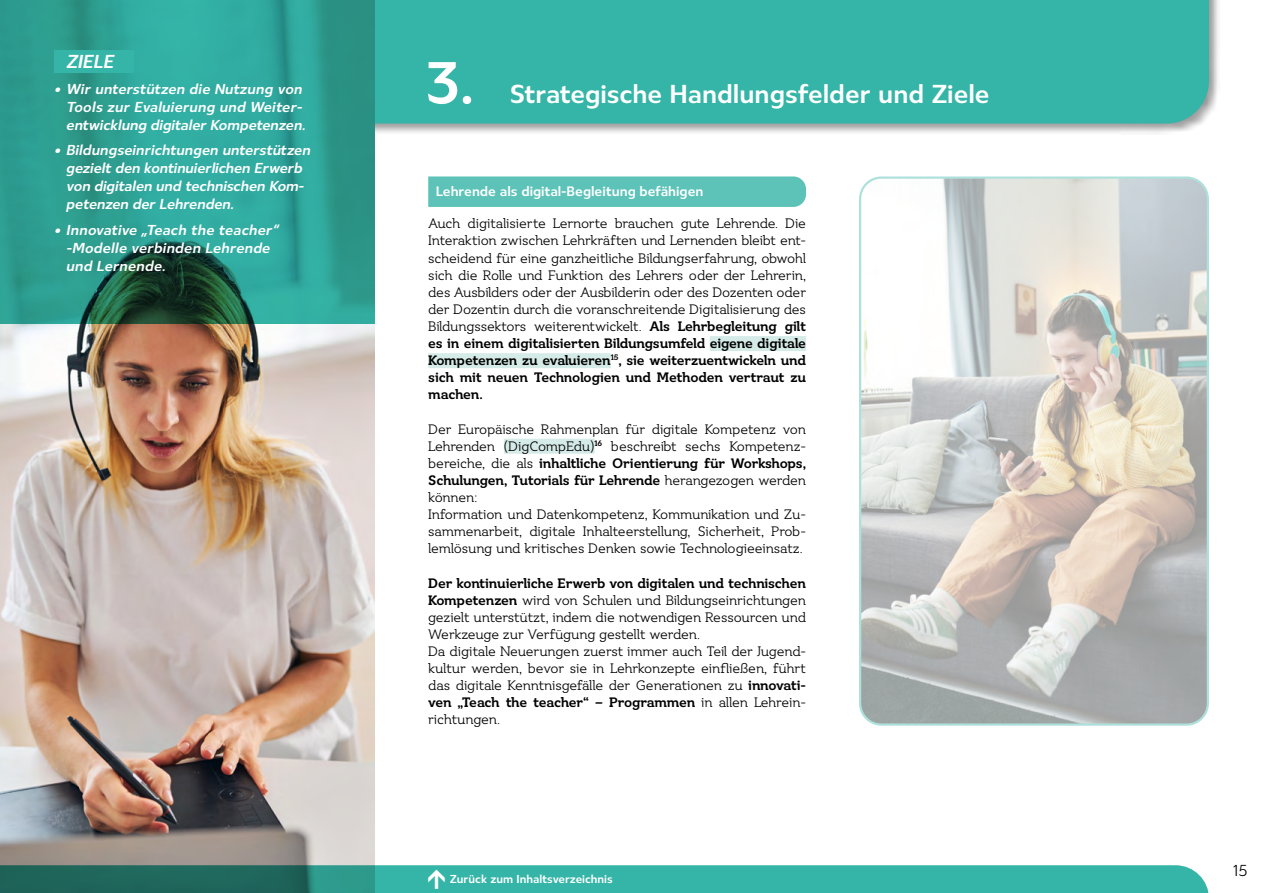
<style>
.page{position:relative;width:1263px;height:893px;background:#fff}
.page>*{position:absolute;margin:0;border:0;box-sizing:border-box;transform-origin:0 0}
.t1{font:700 61.5px "Ostbe Sans";color:#fff}
.t2{font:700 27px "Ostbe Sans";color:#fff}
.t3{font:italic 700 19.5px "Ostbe Sans";color:#fff}
.t4{font:16.5px "Ostbe Sans";color:#000}
.t5{font:italic 700 15px/18px "Ostbe Sans";color:#fff}
.t6{font:14.25px/17.1px "Ostbe Serif";letter-spacing:-.02em;color:#000}
.t7{font:700 14.25px "Ostbe Sans";color:#fff}
.t8{font:700 12px "Ostbe Sans";color:#fff}
.s1{font-weight:700}
</style>
<div class="page">
<div style="left:0;top:0;width:1221px;height:135px;background:#000;opacity:.4"></div>
<div style="left:374px;top:0;width:835px;height:124px;background:#35b5a7"></div>
<img style="left:862px;top:179px;width:344px;height:544px">
<div style="left:859px;top:176px;width:350px;height:550px;border:2px solid #35b5a7;border-radius:21px"></div>
<div style="left:428px;top:176px;width:378px;height:31px;background:#5dc3b8"></div>
<img style="left:0;top:324px;width:374px;height:541px">
<svg style="left:0;top:0;width:374px;height:324px;background:#2c9a8d"></svg>
<div style="left:710px;top:336px;width:96px;height:15px;background:#d5ebe7"></div>
<div style="left:428px;top:353px;width:183px;height:15px;background:#d5ebe7"></div>
<div style="left:504px;top:439px;width:91px;height:15px;background:#d5ebe7"></div>
<div style="left:54px;top:50px;width:79px;height:23px;background:#35b5a7"></div>
<svg style="left:0;top:865px;width:1209px;height:28px;background:#31a093"></svg>
<h3 class="t3" style="left:66px;top:51px;width:53px">ZIELE</h3>
<p class="t5" style="left:66px;top:81px;width:244px;text-indent:-12px">• Wir unterstützen die Nutzung von<br>Tools zur Evaluierung und Weiter&shy;entwicklung digitalerKompetenzen.</p>
<p class="t5" style="left:66px;top:142px;width:249px;text-indent:-12px">• Bildungseinrichtungen unterstützen gezieltden kontinuierlichen Erwerb von digitalen und technischen Kom&shy;petenzen derLehrenden.</p>
<p class="t5" style="left:66px;top:222px;width:217px;text-indent:-12px">• Innovative „Teach the teacher“ -Modelle verbinden Lehrende und Lernende.</p>
<h1 class="t1" style="left:425px;top:48px;width:51px">3.</h1>
<h2 class="t2" style="left:510px;top:79px;width:481px">Strategische Handlungsfelder und Ziele</h2>
<p class="t7" style="left:436px;top:183px;width:269px">Lehrende als digital-Begleitung befähigen</p>
<p class="t6" style="left:428px;top:216px;width:379px;text-align:justify">Auch digitalisierte Lernorte brauchen gute Lehrende. Die Interaktion zwischen Lehrkräften und Lernenden bleibt ent&shy;scheidend für eine ganzheitliche Bildungserfahrung, obwohl sich die Rolle und Funktion des Lehrers oder der Lehrerin, des Ausbilders oder der Ausbilderin oder des Dozenten oder der Dozentin durch die voranschreitende Digitalisierung des Bildungssektors weiterentwickelt. <span class="s1">Als Lehrbegleitung gilt es in einem digitalisierten Bildungsumfeld eigene digitale Kompetenzen zu evaluieren</span><sup>15</sup><span class="s1">, sie weiterzuentwickeln und sich mit neuen Technologien und Methoden vertraut zu machen.</span></p>
<p class="t6" style="left:428px;top:421px;width:379px">Der Europäische Rahmenplan für digitale Kompetenz von Lehrenden (DigCompEdu)<sup>16</sup> beschreibt sechs Kompetenz&shy;bereiche, die als <span class="s1">inhaltliche Orientierung für Workshops, Schulungen, Tutorials für Lehrende</span> herangezogen werden können:<br>Information und Datenkompetenz, Kommunikation und Zu&shy;sammenarbeit, digitale Inhalteerstellung, Sicherheit, Prob&shy;lemlösung und kritisches Denken sowie Technologieeinsatz.</p>
<p class="t6" style="left:428px;top:575px;width:379px"><span class="s1">Der kontinuierliche Erwerb von digitalen und technischen Kompetenzen</span> wird von Schulen und Bildungseinrichtungen gezielt unterstützt, indem die notwendigen Ressourcen und Werkzeuge zur Verfügung gestellt werden.<br>Da digitale Neuerungen zuerst immer auch Teil der Jugend&shy;kultur werden, bevor sie in Lehrkonzepte einfließen, führt das digitale Kenntnisgefälle der Generationen zu <span class="s1">innovati&shy;ven „Teach the teacher“ – Programmen</span> in allen Lehrein&shy;richtungen.</p>
<p class="t8" style="left:450px;top:872px;width:165px">Zurück zum Inhaltsverzeichnis</p>
<p class="t4" style="left:1233px;top:861px;width:16px">15</p>
</div>
